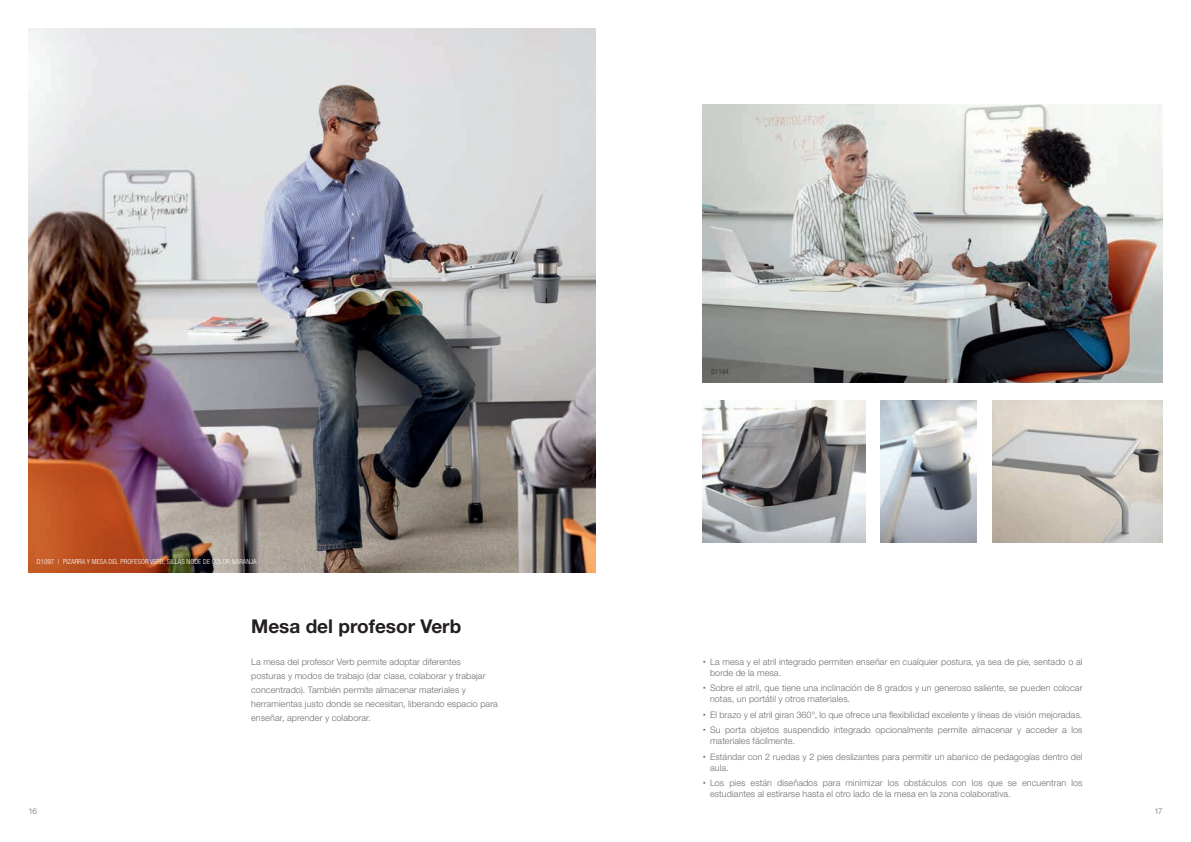
<style>
.page{position:relative;width:1191px;height:842px;background:#fff}
.page>*{position:absolute;margin:0;border:0;box-sizing:border-box;transform-origin:0 0}
.t1{font:700 19px "Helvetica Neue LT Pro";color:#231f20}
.t2{font:300 9px/11px "Helvetica Neue LT Pro";letter-spacing:.01em;color:#6c6d70}
.t3{font:300 8px "Helvetica Neue LT Pro";color:#6c6d70}
.t4{font:300 condensed 7px "Helvetica Neue LT Pro";letter-spacing:.01em;color:#fff}
.t5{font:300 condensed 7px "Helvetica Neue LT Pro";letter-spacing:.01em;color:#231f20}
.s1{font-family:"Helvetica";font-weight:400}
</style>
<div class="page">
<img style="left:703px;top:401px;width:162px;height:142px">
<img style="left:992px;top:401px;width:170px;height:142px">
<img style="left:880px;top:401px;width:96px;height:142px">
<img style="left:28px;top:28px;width:567px;height:545px">
<img style="left:703px;top:105px;width:459px;height:278px">
<p class="t4" style="left:37px;top:558px;width:221px">D1097 | PIZARRA Y MESA DEL PROFESOR VERB, SILLAS NODE DE COLOR NARANJA</p>
<p class="t5" style="left:711px;top:368px;width:19px">D1164</p>
<h1 class="t1" style="left:251px;top:614px;width:212px">Mesa del profesor Verb</h1>
<p class="t2" style="left:251px;top:655px;width:248px;line-height:14px">La mesa del profesor Verb permite adoptar diferentes<br>posturas y modos de trabajo (dar clase, colaborar y trabajar concentrado). También permite almacenar materiales y herramientas justo donde se necesitan, liberando espacio para enseñar, aprender y colaborar.</p>
<p class="t2" style="left:710px;top:656px;width:374px;text-indent:-7px"><span class="s1">•</span> La mesa y el atril integrado permiten enseñar en cualquier postura, ya sea de pie, sentado o al borde de la mesa.</p>
<p class="t2" style="left:710px;top:682px;width:374px;text-indent:-7px"><span class="s1">•</span> Sobre el atril, que tiene una inclinación de 8 grados y un generoso saliente, se pueden colocar notas, un portátil y otros materiales.</p>
<p class="t2" style="left:703px;top:709px;width:381px"><span class="s1">•</span> El brazo y el atril giran 360°, lo que ofrece una flexibilidad excelente y líneas de visión mejoradas.</p>
<p class="t2" style="left:710px;top:724px;width:374px;text-indent:-7px"><span class="s1">•</span> Su porta objetos suspendido integrado opcionalmente permite almacenar y acceder a los materiales fácilmente.</p>
<p class="t2" style="left:710px;top:751px;width:374px;text-indent:-7px"><span class="s1">•</span> Estándar con 2 ruedas y 2 pies deslizantes para permitir un abanico de pedagogías dentro del aula.</p>
<p class="t2" style="left:710px;top:777px;width:374px;text-indent:-7px"><span class="s1">•</span> Los pies están diseñados para minimizar los obstáculos con los que se encuentran los estudiantes al estirarse hasta el otro lado de la mesa en la zona colaborativa.</p>
<p class="t3" style="left:28px;top:806px;width:10px">16</p>
<p class="t3" style="left:1154px;top:806px;width:10px">17</p>
</div>
